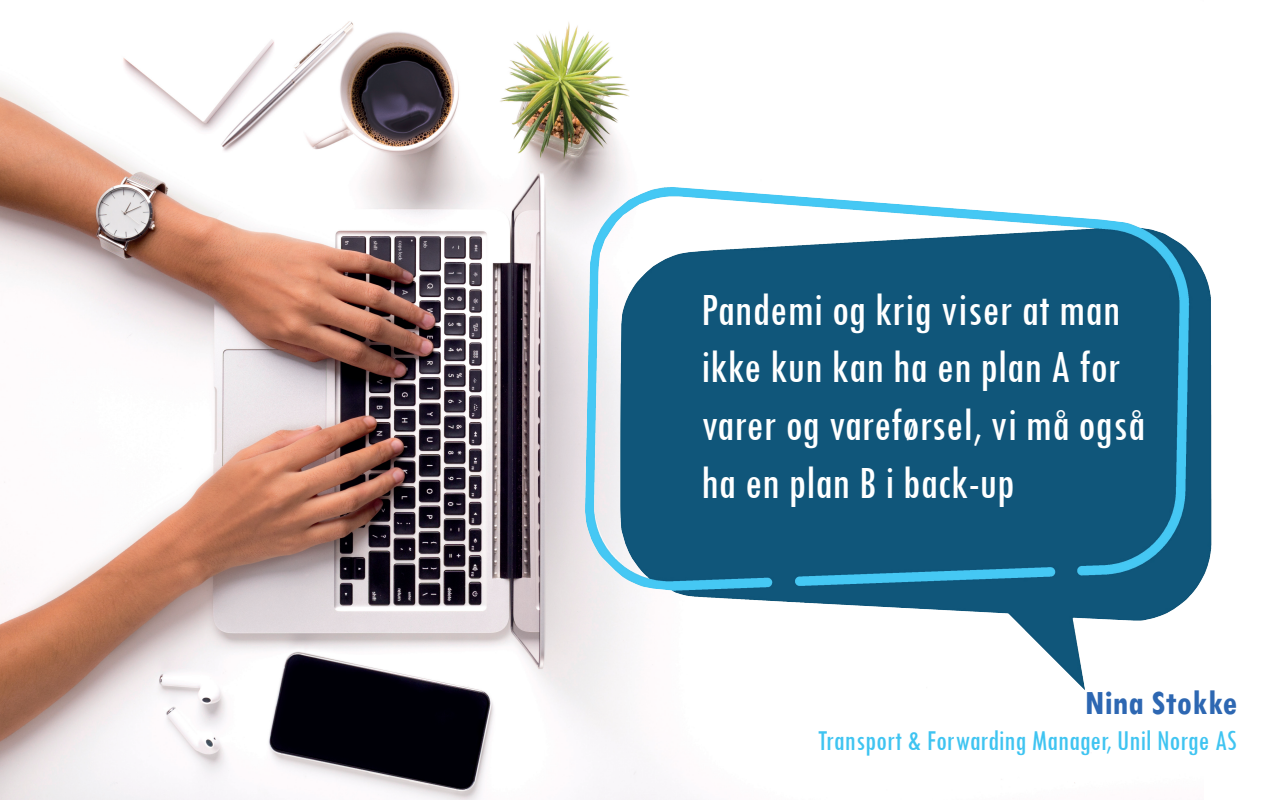
<style>
.page{position:relative;width:1280px;height:800px;background:#fff}
.page>*{position:absolute;margin:0;border:0;box-sizing:border-box;transform-origin:0 0}
.t1{font:condensed 48px/57.6px "Tw Cen";color:#fff}
.t2{font:700 condensed 36px "Tw Cen";color:#2d67b2}
.t3{font:condensed 30px "Tw Cen";color:#3fc4f1}
</style>
<div class="page">
<img style="left:0;top:21px;width:1075px;height:779px">
<img style="left:532px;top:167px;width:680px;height:541px">
<p class="t1" style="left:701px;top:280px;width:446px">Pandemi og krig viser at man ikke kun kan ha en plan A for varer og vareførsel, vi må også ha en plan B i back-up</p>
<p class="t2" style="left:1085px;top:681px;width:154px">Nina Stokke</p>
<p class="t3" style="left:818px;top:723px;width:421px">Transport &amp; Forwarding Manager, Unil Norge AS</p>
</div>
